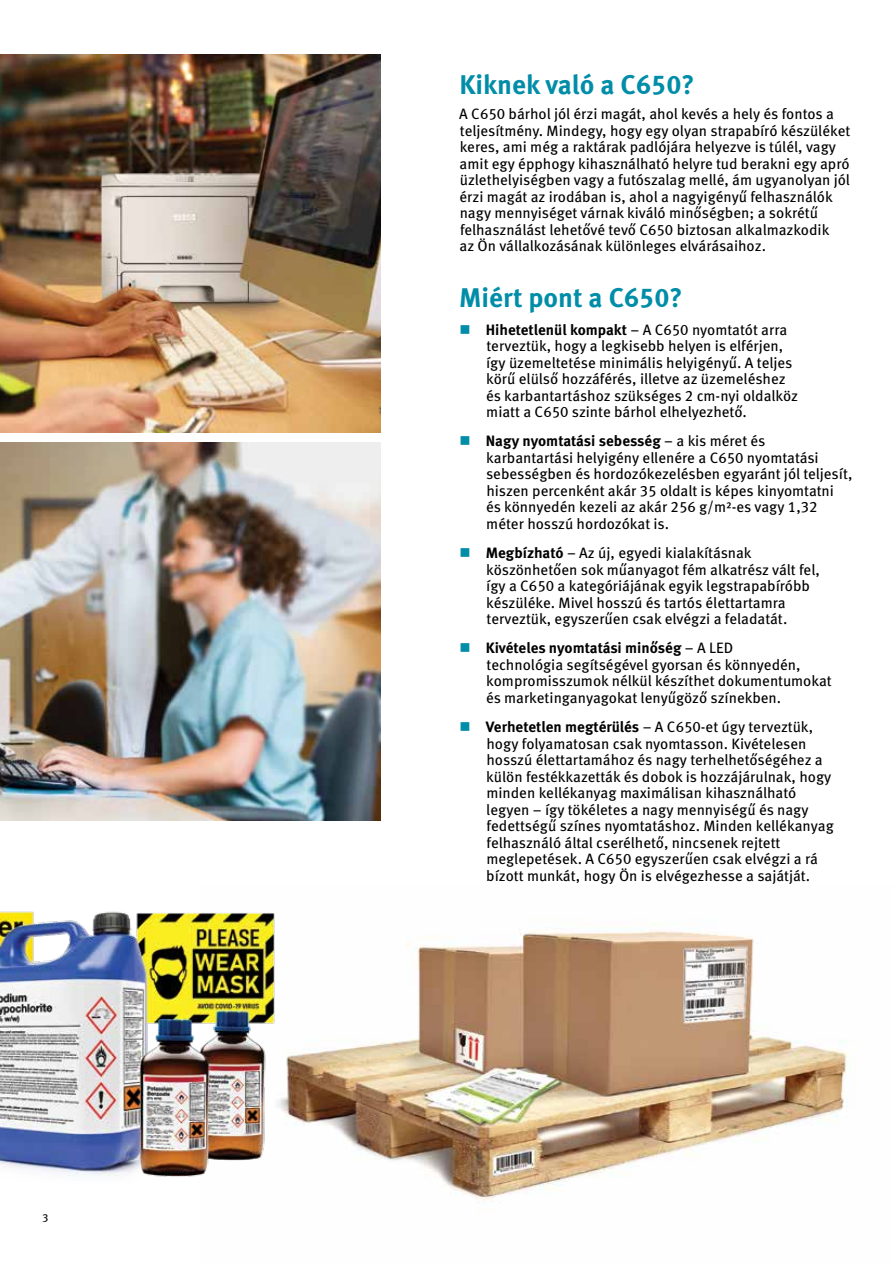
<style>
.page{position:relative;width:893px;height:1263px;background:#fff}
.page>*{position:absolute;margin:0;border:0;box-sizing:border-box;transform-origin:0 0}
.t1{font:700 27px "Meta Pro";color:#008da8}
.t2{font:15px/16.5px "Meta Pro";color:#000}
.t3{font:11.25px "Meta Pro";color:#000}
.s1{font-family:"Meta Bold LF";font-weight:400}
.s2{font-family:"Meta Book LF"}
.s3{color:#008da8}
.s4{font-weight:700}
</style>
<div class="page">
<img style="left:0;top:911px;width:200px;height:266px">
<img style="left:200px;top:913px;width:649px;height:289px">
<img style="left:0;top:442px;width:381px;height:379px">
<img style="left:0;top:54px;width:381px;height:378px">
<p class="t3" style="left:43px;top:1207px;width:7px">3</p>
<h1 class="t1" style="left:459px;top:64px;width:237px">Kiknek való a C<span class="s1">650</span>?</h1>
<p class="t2" style="left:459px;top:105px;width:393px">A C<span class="s2">650</span> bárhol jól érzi magát, ahol kevés a hely és fontos a teljesítmény. Mindegy, hogy egy olyan strapabíró készüléket keres, ami még a raktárak padlójára helyezve is túlél, vagy amit egy épphogy kihasználható helyre tud berakni egy apró üzlethelyiségben vagy a futószalag mellé, ám ugyanolyan jól érzi magát az irodában is, ahol a nagyigényű felhasználók nagy mennyiséget várnak kiváló minőségben; a sokrétű felhasználást lehetővé tevő C<span class="s2">650</span> biztosan alkalmazkodik<br>az Ön vállalkozásának különleges elvárásaihoz.</p>
<h1 class="t1" style="left:459px;top:276px;width:225px">Miért pont a C<span class="s1">650</span>?</h1>
<p class="t2" style="left:486px;top:320px;width:313px;text-indent:-27px"><span class="s3">■</span> <span class="s4">Hihetetlenül kompakt</span> – A C<span class="s2">650</span> nyomtatót arra terveztük, hogy a legkisebb helyen is elférjen, így üzemeltetése minimális helyigényű. A teljes körű elülső hozzáférés, illetve az üzemeléshez és karbantartáshoz szükséges <span class="s2">2</span> cm-nyi oldalköz miatt a C<span class="s2">650</span> szinte bárhol elhelyezhető.</p>
<p class="t2" style="left:486px;top:432px;width:368px;text-indent:-26px"><span class="s3">■</span> <span class="s4">Nagy nyomtatási sebesség</span> – a kis méret és karbantartási helyigény ellenére a C<span class="s2">650</span> nyomtatási sebességben és hordozókezelésben egyaránt jól teljesít, hiszen percenként akár <span class="s2">35</span> oldalt is képes kinyomtatni<br>és könnyedén kezeli az akár <span class="s2">256</span> g/m²-es vagy <span class="s2">1</span>,<span class="s2">32 </span>méter hosszú hordozókat is.</p>
<p class="t2" style="left:486px;top:544px;width:335px;text-indent:-27px"><span class="s3">■</span> <span class="s4">Megbízható</span> – Az új, egyedi kialakításnak köszönhetően sok műanyagot fém alkatrész vált fel, így a C<span class="s2">650</span> a kategóriájának egyik legstrapabíróbb készüléke. Mivel hosszú és tartós élettartamra terveztük, egyszerűen csak elvégzi a feladatát.</p>
<p class="t2" style="left:486px;top:639px;width:347px;text-indent:-26px"><span class="s3">■</span> <span class="s4">Kivételes nyomtatási minőség</span> – A LED<br>technológia segítségével gyorsan és könnyedén, kompromisszumok nélkül készíthet dokumentumokat és marketinganyagokat lenyűgöző színekben.</p>
<p class="t2" style="left:486px;top:718px;width:349px;text-indent:-27px"><span class="s3">■</span> <span class="s4">Verhetetlen megtérülés</span> – A C<span class="s2">650</span>-et úgy terveztük, hogy folyamatosan csak nyomtasson. Kivételesen hosszú élettartamához és nagy terhelhetőségéhez a külön festékkazetták és dobok is hozzájárulnak, hogy minden kellékanyag maximálisan kihasználható legyen – így tökéletes a nagy mennyiségű és nagy fedettségű színes nyomtatáshoz. Minden kellékanyag felhasználó által cserélhető, nincsenek rejtett meglepetések. A C<span class="s2">650</span> egyszerűen csak elvégzi a rá bízott munkát, hogy Ön is elvégezhesse a sajátját.</p>
</div>
